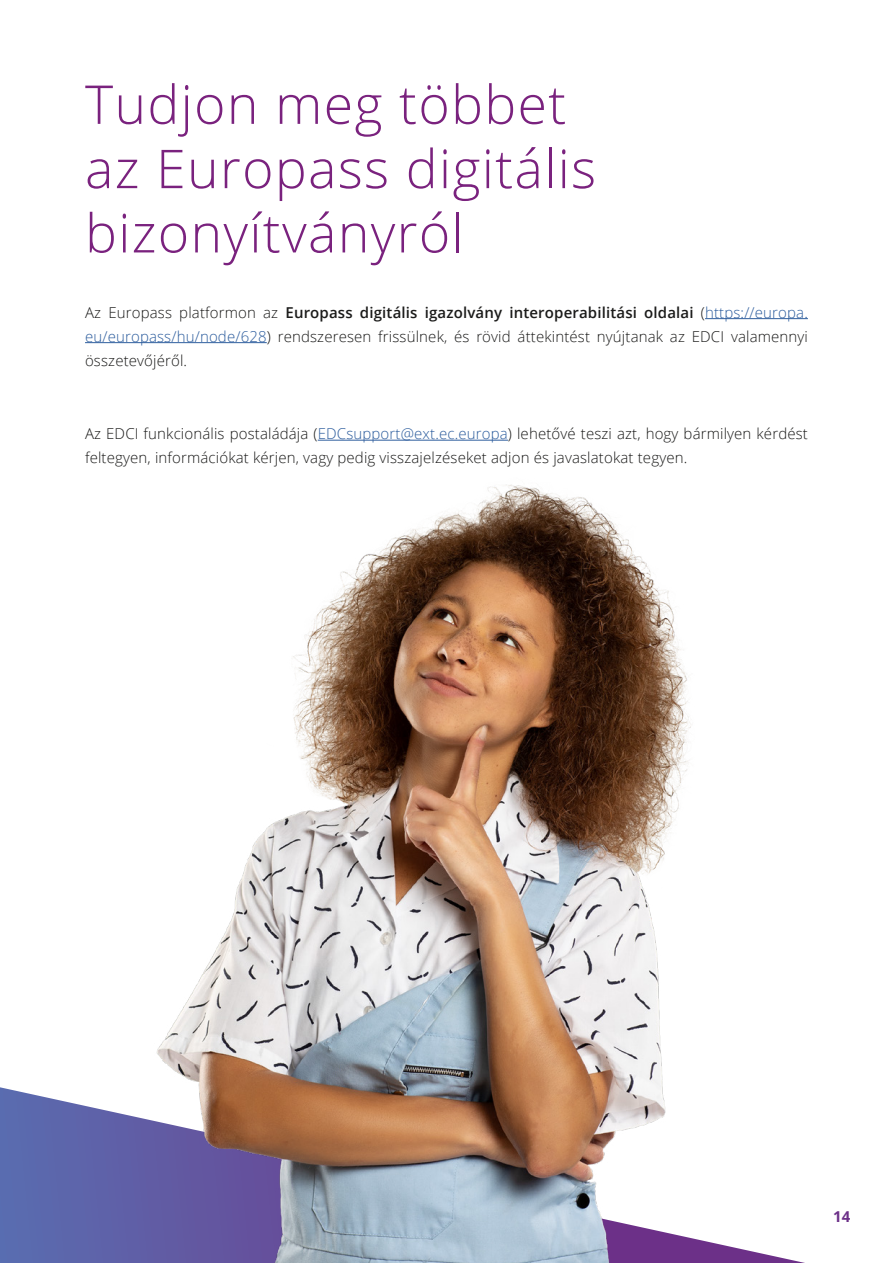
<style>
.page{position:relative;width:893px;height:1263px;background:#fff}
.page>*{position:absolute;margin:0;border:0;box-sizing:border-box;transform-origin:0 0}
.Page_Headings{font:300 53.55px/64.3px "Open Sans";letter-spacing:.025em;color:#7a227e}
.Body{font:300 15px/24px "Open Sans";letter-spacing:.01em;color:#1b1b1a;text-align:justify}
.t1{font:700 15px "Open Sans";color:#6c3088}
.s1{font-weight:600}
.s2{color:#2e5e9e}
</style>
<div class="page">
<svg style="left:0;top:1087px;width:805px;height:176px"></svg>
<img style="left:138px;top:484px;width:574px;height:779px">
<hr style="left:705px;top:318px;width:103px;height:1px;background:#2e5e9e">
<hr style="left:85px;top:342px;width:182px;height:1px;background:#2e5e9e">
<hr style="left:318px;top:440px;width:190px;height:1px;background:#2e5e9e">
<p class="Page_Headings" style="left:85px;top:71px;width:513px">Tudjon meg többet az Europass digitális bizonyítványról</p>
<p class="Body" style="left:85px;top:300px;width:724px">Az Europass platformon az <span class="s1">Europass digitális igazolvány interoperabilitási oldalai</span> (<span class="s2">https://europa. eu/europass/hu/node/628</span>) rendszeresen frissülnek, és rövid áttekintést nyújtanak az EDCI valamennyi összetevőjéről.</p>
<p class="Body" style="left:85px;top:421px;width:724px">Az EDCI funkcionális postaládája (<span class="s2">EDCsupport@ext.ec.europa</span>) lehetővé teszi azt, hogy bármilyen kérdést feltegyen, információkat kérjen, vagy pedig visszajelzéseket adjon és javaslatokat tegyen.</p>
<p class="t1" style="left:833px;top:1206px;width:19px">14</p>
</div>
